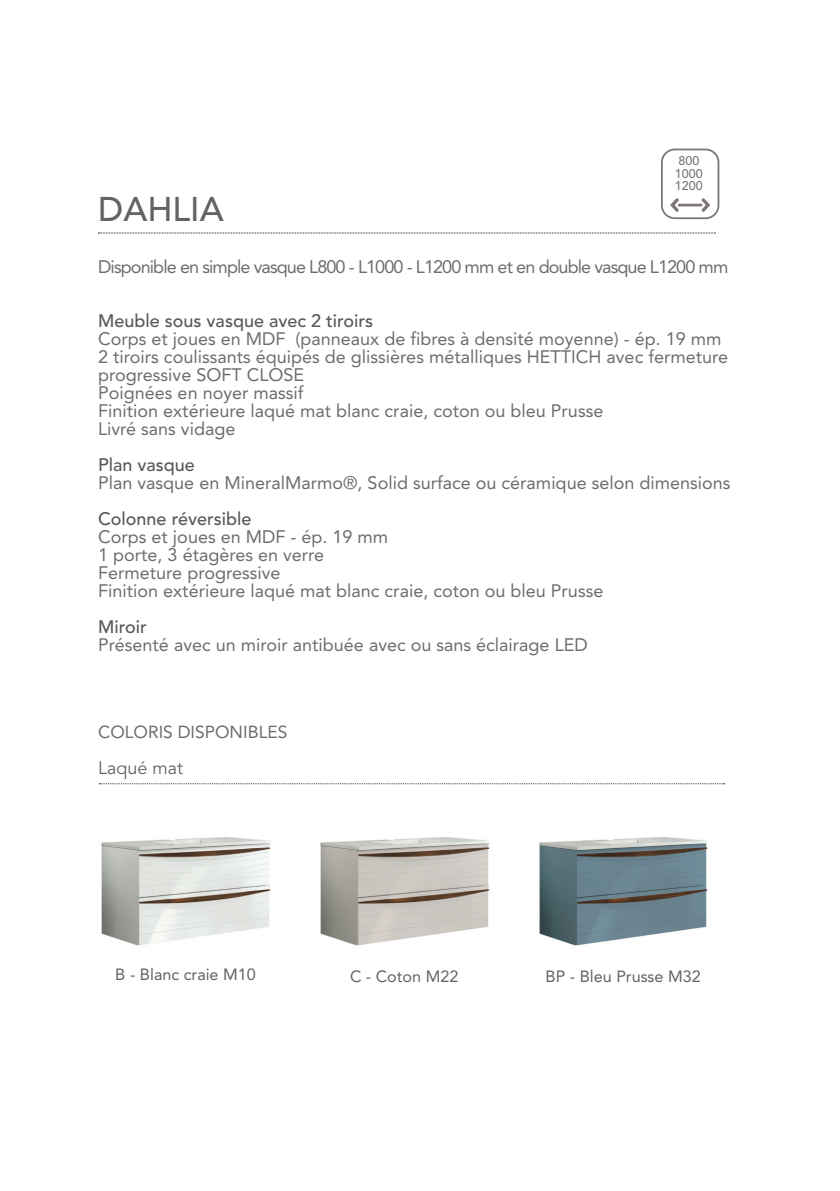
<style>
.page{position:relative;width:840px;height:1191px;background:#fff}
.page>*{position:absolute;margin:0;border:0;box-sizing:border-box;transform-origin:0 0}
.t1{font:500 34px "Avenir LT Std";color:#636366}
.t2{font:18px/18px "Avenir";color:#6c6d70}
.t3{font:18px "Avenir";letter-spacing:-.05em;color:#6c6d70}
.t4{font:500 18px "Avenir";color:#57585a}
.t5{font:18px "Avenir";color:#636366}
.t6{font:17.4px "Avenir";color:#6c6d70}
.t7{font:16.2px "Avenir";color:#636366}
.t8{font:500 12.6px "Avenir LT Std";color:#7d7476}
.s1{font-weight:500;color:#57585a}
</style>
<div class="page">
<svg style="left:98px;top:233px;width:617px;height:1px"></svg>
<div style="left:660px;top:149px;width:59px;height:70px;border:2px solid #7d7476;border-radius:13px"></div>
<svg style="left:698px;top:198px;width:12px;height:14px"></svg>
<hr style="left:677px;top:204px;width:24px;height:2px;background:#7d7476">
<svg style="left:667px;top:198px;width:14px;height:17px"></svg>
<svg style="left:99px;top:783px;width:625px;height:1px"></svg>
<img style="left:320px;top:837px;width:170px;height:109px">
<img style="left:101px;top:837px;width:170px;height:109px">
<img style="left:539px;top:837px;width:169px;height:109px">
<p class="t8" style="left:678px;top:153px;width:22px">800</p>
<p class="t8" style="left:674px;top:166px;width:29px">1000</p>
<p class="t8" style="left:674px;top:179px;width:29px">1200</p>
<p class="t1" style="left:98px;top:189px;width:127px">DAHLIA</p>
<p class="t3" style="left:98px;top:252px;width:631px">Disponible en simple vasque L800 - L1000 - L1200 mm et en double vasque L1200 mm</p>
<p class="t4" style="left:98px;top:305px;width:276px">Meuble sous vasque avec 2 tiroirs</p>
<p class="t2" style="left:98px;top:329px;width:631px">Corps et joues en MDF (panneaux de fibres à densité moyenne) - ép. 19 mm<br>2 tiroirs coulissants équipés de glissières métalliques HETTICH avec fermeture progressive SOFT CLOSE</p>
<p class="t2" style="left:98px;top:383px;width:506px">Poignées en noyer massif<br>Finition extérieure laqué mat blanc craie, coton ou bleu Prusse</p>
<p class="t2" style="left:98px;top:419px;width:139px">Livré sans vidage</p>
<p class="t4" style="left:98px;top:449px;width:98px">Plan vasque</p>
<p class="t2" style="left:98px;top:473px;width:633px">Plan vasque en MineralMarmo®, Solid surface ou céramique selon dimensions</p>
<p class="t2" style="left:98px;top:509px;width:506px"><span class="s1">Colonne réversible<br></span>Corps et joues en MDF - ép. 19 mm<br>1 porte, 3 étagères en verre<br>Fermeture progressive<br>Finition extérieure laqué mat blanc craie, coton ou bleu Prusse</p>
<p class="t4" style="left:98px;top:611px;width:50px">Miroir</p>
<p class="t2" style="left:98px;top:635px;width:490px">Présenté avec un miroir antibuée avec ou sans éclairage LED</p>
<p class="t6" style="left:98px;top:718px;width:190px">COLORIS DISPONIBLES</p>
<p class="t5" style="left:98px;top:757px;width:87px">Laqué mat</p>
<p class="t7" style="left:115px;top:961px;width:142px">B - Blanc craie M10</p>
<p class="t7" style="left:350px;top:963px;width:110px">C - Coton M22</p>
<p class="t7" style="left:545px;top:963px;width:157px">BP - Bleu Prusse M32</p>
</div>
